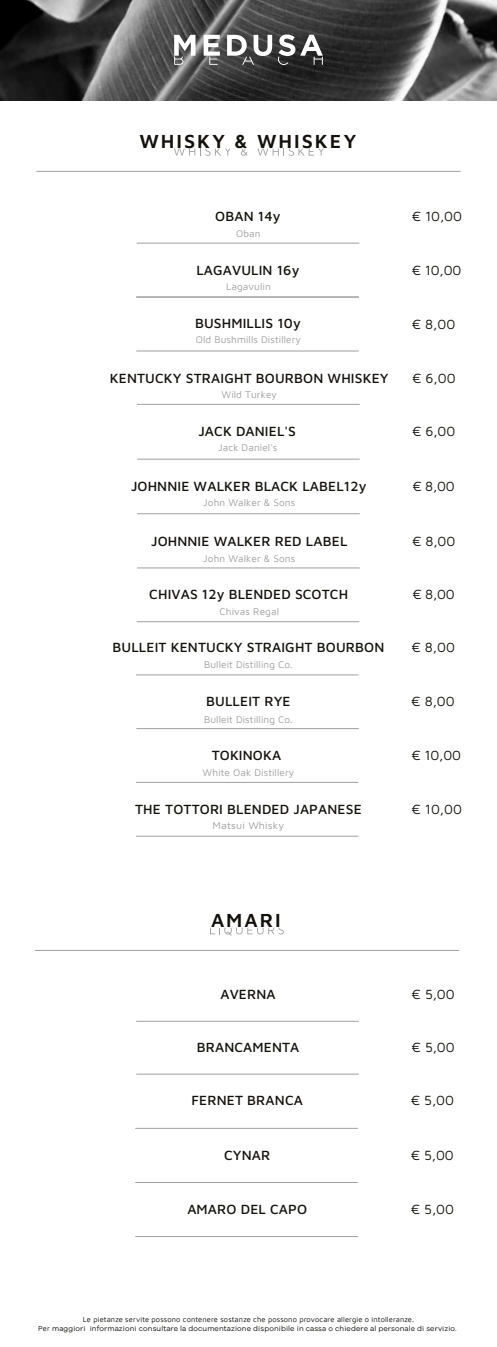
<style>
.page{position:relative;width:497px;height:1347px;background:#fff}
.page>*{position:absolute;margin:0;border:0;box-sizing:border-box;transform-origin:0 0}
.t1{font:600 19.5px "Maven Pro";letter-spacing:.1em;color:#13110c}
.t2{font:500 13.75px "Maven Pro";letter-spacing:.01em;color:#13110c}
.t3{font:13.75px "Maven Pro";color:#13110c}
.t4{font:10px "Maven Pro";letter-spacing:.01em;color:#a0a0a0}
.t5{font:10px "Maven Pro";letter-spacing:.01em;color:#a0a0a0;scale:1.07 1}
.t6{font:7.5px "Galyon";letter-spacing:.015em;color:#13110c}
.t7{font:7.5px "Maven Pro";letter-spacing:.015em;color:#13110c}
.s1{font-family:"Maven Pro"}
</style>
<div class="page">
<hr style="left:136px;top:351px;width:222px;height:1px;background:#a0a0a0">
<hr style="left:136px;top:297px;width:222px;height:1px;background:#a0a0a0">
<hr style="left:136px;top:243px;width:223px;height:1px;background:#a0a0a0">
<hr style="left:136px;top:296px;width:222px;height:1px;background:#a0a0a0">
<hr style="left:36px;top:171px;width:424px;height:1px;background:#a0a0a0">
<svg style="left:174px;top:149px;width:56px;height:7px"></svg>
<svg style="left:240px;top:149px;width:7px;height:7px"></svg>
<svg style="left:257px;top:149px;width:66px;height:7px"></svg>
<img style="left:0;top:0;width:496px;height:100px">
<svg style="left:174px;top:35px;width:21px;height:30px"></svg>
<svg style="left:203px;top:35px;width:16px;height:30px"></svg>
<svg style="left:227px;top:34px;width:95px;height:31px"></svg>
<hr style="left:136px;top:674px;width:222px;height:1px;background:#a0a0a0">
<hr style="left:137px;top:404px;width:222px;height:1px;background:#a0a0a0">
<hr style="left:137px;top:459px;width:222px;height:1px;background:#a0a0a0">
<hr style="left:137px;top:513px;width:222px;height:1px;background:#a0a0a0">
<hr style="left:137px;top:567px;width:222px;height:1px;background:#a0a0a0">
<hr style="left:136px;top:621px;width:223px;height:1px;background:#a0a0a0">
<hr style="left:136px;top:835px;width:222px;height:1px;background:#a0a0a0">
<hr style="left:136px;top:728px;width:222px;height:1px;background:#a0a0a0">
<hr style="left:136px;top:782px;width:222px;height:1px;background:#a0a0a0">
<hr style="left:35px;top:950px;width:423px;height:1px;background:#a0a0a0">
<svg style="left:210px;top:927px;width:73px;height:8px"></svg>
<hr style="left:136px;top:1020px;width:222px;height:1px;background:#a0a0a0">
<hr style="left:136px;top:1073px;width:222px;height:1px;background:#a0a0a0">
<hr style="left:135px;top:1127px;width:222px;height:1px;background:#a0a0a0">
<hr style="left:135px;top:1182px;width:222px;height:1px;background:#a0a0a0">
<hr style="left:135px;top:1236px;width:222px;height:1px;background:#a0a0a0">
<h1 class="t1" style="left:139px;top:128px;width:218px">WHISKY &amp; WHISKEY</h1>
<p class="t2" style="left:215px;top:206px;width:67px">OBAN 14y</p>
<p class="t4" style="left:236px;top:227px;width:26px">Oban</p>
<p class="t3" style="left:411px;top:206px;width:52px">€ 10,00</p>
<p class="t2" style="left:196px;top:260px;width:104px">LAGAVULIN 16y</p>
<p class="t4" style="left:226px;top:280px;width:46px">Lagavulin</p>
<p class="t3" style="left:411px;top:261px;width:51px">€ 10,00</p>
<p class="t2" style="left:195px;top:314px;width:107px">BUSHMILLIS 10y</p>
<p class="t4" style="left:195px;top:333px;width:107px">Old Bushmills Distillery</p>
<p class="t3" style="left:411px;top:314px;width:45px">€ 8,00</p>
<p class="t2" style="left:110px;top:368px;width:280px">KENTUCKY STRAIGHT BOURBON WHISKEY</p>
<p class="t4" style="left:221px;top:387px;width:57px">Wild Turkey</p>
<p class="t3" style="left:411px;top:368px;width:45px">€ 6,00</p>
<p class="t2" style="left:198px;top:421px;width:99px">JACK DANIEL'S</p>
<p class="t4" style="left:218px;top:441px;width:61px">Jack Daniel's</p>
<p class="t3" style="left:411px;top:421px;width:45px">€ 6,00</p>
<p class="t2" style="left:131px;top:476px;width:236px">JOHNNIE WALKER BLACK LABEL12y</p>
<p class="t4" style="left:203px;top:495px;width:93px">John Walker &amp; Sons</p>
<p class="t3" style="left:412px;top:476px;width:44px">€ 8,00</p>
<p class="t2" style="left:151px;top:531px;width:197px">JOHNNIE WALKER RED LABEL</p>
<p class="t4" style="left:203px;top:551px;width:93px">John Walker &amp; Sons</p>
<p class="t3" style="left:411px;top:531px;width:45px">€ 8,00</p>
<p class="t2" style="left:149px;top:585px;width:200px">CHIVAS 12y BLENDED SCOTCH</p>
<p class="t4" style="left:219px;top:604px;width:61px">Chivas Regal</p>
<p class="t3" style="left:412px;top:585px;width:44px">€ 8,00</p>
<p class="t2" style="left:112px;top:638px;width:273px">BULLEIT KENTUCKY STRAIGHT BOURBON</p>
<p class="t4" style="left:204px;top:657px;width:90px">Bulleit Distilling Co.</p>
<p class="t3" style="left:411px;top:638px;width:45px">€ 8,00</p>
<p class="t2" style="left:206px;top:692px;width:86px">BULLEIT RYE</p>
<p class="t4" style="left:204px;top:712px;width:90px">Bulleit Distilling Co.</p>
<p class="t3" style="left:411px;top:692px;width:45px">€ 8,00</p>
<p class="t2" style="left:211px;top:745px;width:71px">TOKINOKA</p>
<p class="t4" style="left:202px;top:765px;width:93px">White Oak Distillery</p>
<p class="t3" style="left:411px;top:745px;width:51px">€ 10,00</p>
<p class="t2" style="left:135px;top:799px;width:228px">THE TOTTORI BLENDED JAPANESE</p>
<p class="t5" style="left:212px;top:818px;width:68px">Matsui Whisky</p>
<p class="t3" style="left:411px;top:799px;width:52px">€ 10,00</p>
<h1 class="t1" style="left:211px;top:907px;width:71px">AMARI</h1>
<p class="t2" style="left:220px;top:984px;width:57px">AVERNA</p>
<p class="t3" style="left:411px;top:984px;width:44px">€ 5,00</p>
<p class="t2" style="left:196px;top:1037px;width:104px">BRANCAMENTA</p>
<p class="t3" style="left:411px;top:1037px;width:44px">€ 5,00</p>
<p class="t2" style="left:191px;top:1091px;width:113px">FERNET BRANCA</p>
<p class="t3" style="left:410px;top:1091px;width:44px">€ 5,00</p>
<p class="t2" style="left:224px;top:1145px;width:48px">CYNAR</p>
<p class="t3" style="left:410px;top:1145px;width:44px">€ 5,00</p>
<p class="t2" style="left:187px;top:1199px;width:121px">AMARO DEL CAPO</p>
<p class="t3" style="left:410px;top:1199px;width:44px">€ 5,00</p>
<p class="t7" style="left:83px;top:1313px;width:332px">Le pietanze servite possono contenere sostanze che possono provocare allergie o intolleranze.</p>
<p class="t6" style="left:38px;top:1322px;width:419px"><span class="s1">Per</span> maggiori informazioni consultare la documentazione disponibile in cassa o chiedere al personale di servizio.</p>
</div>
